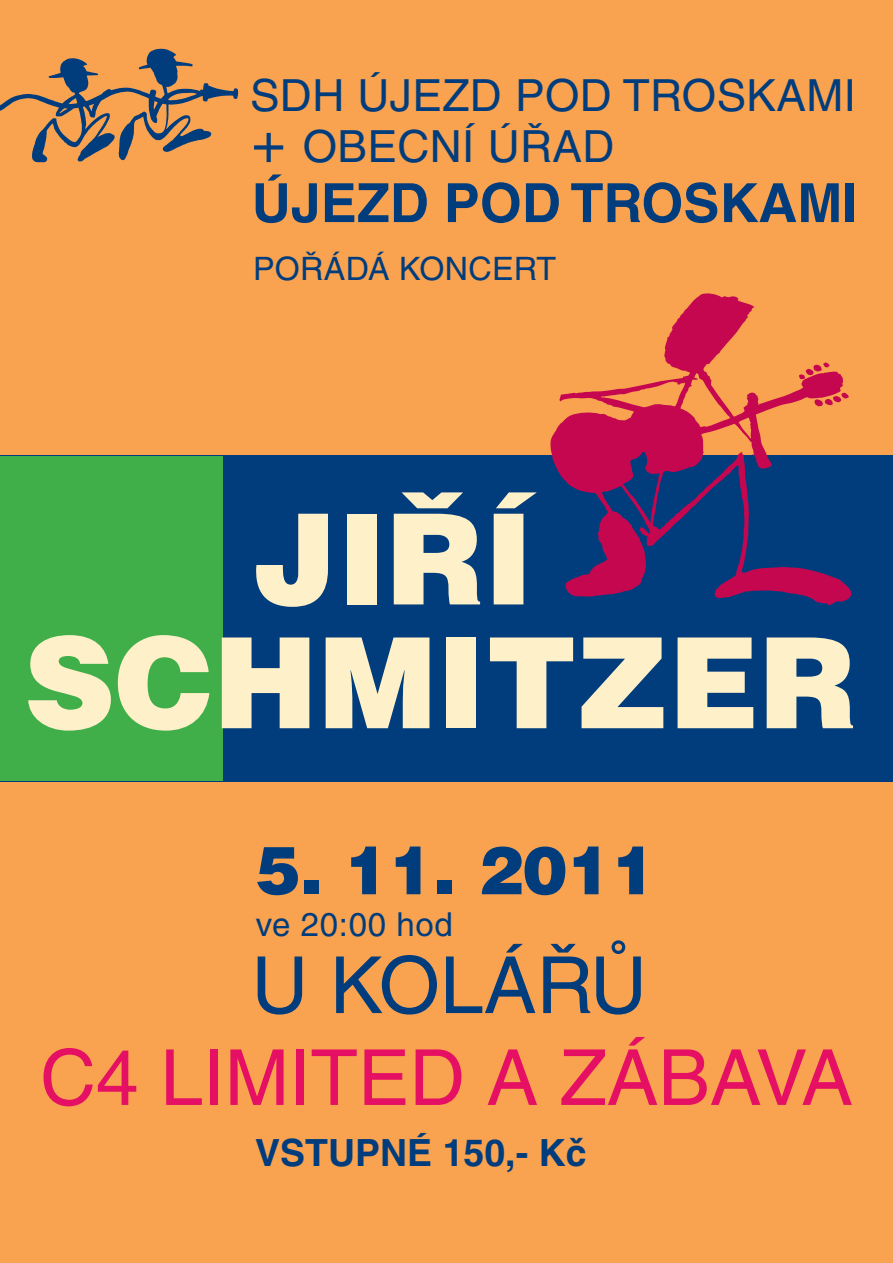
<style>
.page{position:relative;width:893px;height:1263px;background:#f9a350}
.page>*{position:absolute;margin:0;border:0;box-sizing:border-box;transform-origin:0 0}
.t1{font:900 126px "Helvetica CE";color:#fef0c8}
.t2{font:78.75px "Helvetica CE";color:#013d7d}
.t3{font:77.25px "Helvetica CE";color:#e50f63}
.t4{font:900 66.75px "Helvetica CE";color:#013d7d}
.t5{font:700 54px "Helvetica CE";color:#013d7d}
.t6{font:44.25px "Helvetica CE";letter-spacing:.01em;color:#013d7d}
.t7{font:700 37.5px "Helvetica CE";color:#013d7d}
.t8{font:33px "Helvetica CE";letter-spacing:.02em;color:#013d7d}
.t9{font:32.25px "Helvetica CE";letter-spacing:.01em;color:#013d7d}
.s1{font-size:57.75px}
</style>
<div class="page">
<div style="left:0;top:456px;width:893px;height:326px;background:#013d7d"></div>
<div style="left:0;top:456px;width:222px;height:325px;background:#40ae49"></div>
<svg style="left:0;top:49px;width:238px;height:113px"></svg>
<svg style="left:550px;top:293px;width:302px;height:312px"></svg>
<svg style="left:799px;top:362px;width:31px;height:17px"></svg>
<svg style="left:601px;top:373px;width:129px;height:54px"></svg>
<svg style="left:814px;top:393px;width:35px;height:13px"></svg>
<svg style="left:739px;top:418px;width:12px;height:20px"></svg>
<svg style="left:623px;top:452px;width:36px;height:71px"></svg>
<p class="t6" style="left:250px;top:70px;width:608px">SDH ÚJEZD POD TROSKAMI</p>
<p class="t6" style="left:252px;top:121px;width:364px"><span class="s1">+</span> OBECNÍ ÚŘAD</p>
<p class="t5" style="left:252px;top:172px;width:607px">ÚJEZD POD TROSKAMI</p>
<p class="t9" style="left:253px;top:250px;width:305px">POŘÁDÁ KONCERT</p>
<p class="t1" style="left:253px;top:487px;width:282px">JIŘÍ</p>
<p class="t1" style="left:24px;top:611px;width:834px">SCHMITZER</p>
<p class="t4" style="left:256px;top:832px;width:402px">5. 11. 2011</p>
<p class="t8" style="left:256px;top:906px;width:199px">ve 20:00 hod</p>
<p class="t2" style="left:251px;top:940px;width:397px">U KOLÁŘŮ</p>
<p class="t3" style="left:40px;top:1033px;width:814px">C4 LIMITED A ZÁBAVA</p>
<p class="t7" style="left:255px;top:1131px;width:333px">VSTUPNÉ 150,- Kč</p>
</div>
